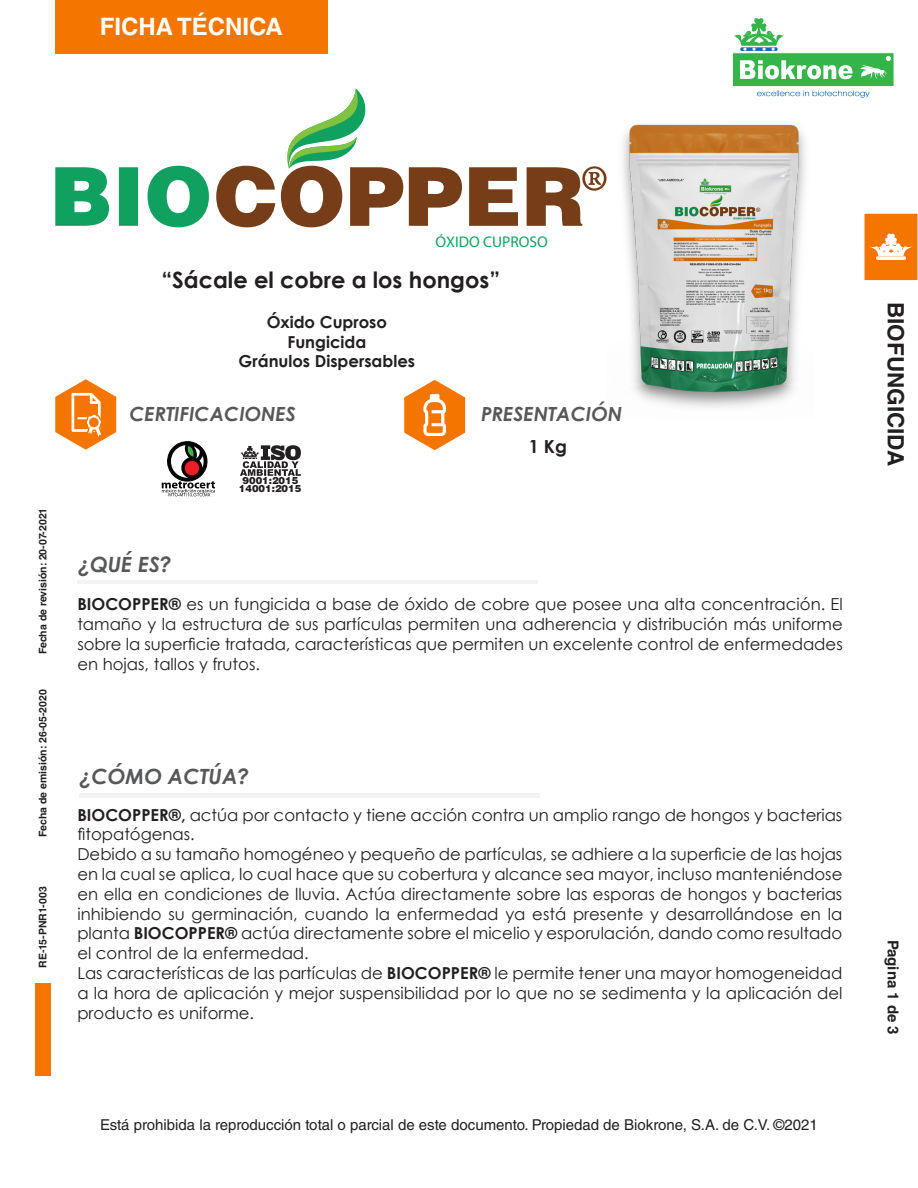
<style>
.page{position:relative;width:918px;height:1188px;background:#fff}
.page>*{position:absolute;margin:0;border:0;box-sizing:border-box;transform-origin:0 0}
.t1{font:700 24px "Helvetica LT Std";color:#fff}
.t2{font:700 22.5px "Century Gothic";color:#231f20}
.t3{font:700 22.5px "Helvetica LT Std";color:#231f20}
.t4{font:italic 700 21px "Century Gothic";color:#57585a}
.t5{font:italic 700 19.5px "Century Gothic";color:#57585a}
.t6{font:700 18px "Century Gothic";color:#231f20}
.t7{font:16.5px/19.8px "Century Gothic";color:#231f20;text-align:justify}
.t8{font:700 16.5px "Century Gothic";color:#231f20}
.t9{font:15.6px "Myriad Pro";color:#10a05f}
.t10{font:15px "Helvetica LT Std";color:#231f20}
.t11{font:700 15px "Helvetica LT Std";color:#231f20}
.t12{font:700 10.5px "Helvetica LT Std";color:#231f20}
.t13{font:900 9.9px/8.2px "Helvetica LT Std";color:#231f20;text-align:center}
.s1{font-weight:700}
</style>
<div class="page">
<div style="left:35px;top:983px;width:16px;height:93px;background:#f47600"></div>
<div style="left:864px;top:213px;width:54px;height:68px;background:#f47600"></div>
<div style="left:876px;top:257px;width:30px;height:3px;border:1px solid #fff"></div>
<svg style="left:869px;top:234px;width:44px;height:25px"></svg>
<div style="left:55px;top:0;width:272px;height:54px;background:#f47600"></div>
<svg style="left:757px;top:90px;width:113px;height:8px"></svg>
<div style="left:732px;top:53px;width:162px;height:34px;background:#35b44a;border:1px solid #fff"></div>
<svg style="left:740px;top:60px;width:113px;height:19px"></svg>
<svg style="left:860px;top:56px;width:31px;height:23px"></svg>
<svg style="left:740px;top:47px;width:38px;height:4px"></svg>
<svg style="left:733px;top:18px;width:52px;height:32px"></svg>
<hr style="left:78px;top:581px;width:460px;height:3px;background:#f2f3f4">
<div style="left:79px;top:793px;width:460px;height:5px;background:#f2f3f4"></div>
<svg style="left:404px;top:380px;width:61px;height:70px"></svg>
<svg style="left:55px;top:379px;width:61px;height:71px"></svg>
<svg style="left:162px;top:441px;width:53px;height:56px"></svg>
<svg style="left:240px;top:445px;width:61px;height:31px"></svg>
<svg style="left:55px;top:166px;width:154px;height:61px"></svg>
<svg style="left:216px;top:88px;width:391px;height:139px"></svg>
<img style="left:622px;top:124px;width:184px;height:284px">
<h1 class="t1" style="left:100px;top:12px;width:185px">FICHA TÉCNICA</h1>
<p class="t12" style="left:36px;top:654px;width:148px;rotate:-90deg">Fecha de revisión: 20-07-2021</p>
<p class="t12" style="left:36px;top:837px;width:149px;rotate:-90deg">Fecha de emisión: 26-05-2020</p>
<p class="t12" style="left:36px;top:968px;width:83px;rotate:-90deg">RE-15-PNR1-003</p>
<p class="t9" style="left:435px;top:232px;width:114px">ÓXIDO CUPROSO</p>
<p class="t2" style="left:161px;top:262px;width:340px">“Sácale el cobre a los hongos”</p>
<p class="t8" style="left:267px;top:309px;width:122px">Óxido Cuproso</p>
<p class="t8" style="left:287px;top:329px;width:80px">Fungicida</p>
<p class="t8" style="left:239px;top:349px;width:178px">Gránulos Dispersables</p>
<p class="t5" style="left:129px;top:399px;width:168px">CERTIFICACIONES</p>
<p class="t5" style="left:481px;top:399px;width:143px">PRESENTACIÓN</p>
<p class="t4" style="left:78px;top:548px;width:95px">¿QUÉ ES?</p>
<p class="t13" style="left:239px;top:476px;width:64px">9001:2015<br>14001:2015</p>
<p class="t6" style="left:529px;top:433px;width:40px">1 Kg</p>
<p class="t7" style="left:77px;top:594px;width:767px"><span class="s1">BIOCOPPER®</span> es un fungicida a base de óxido de cobre que posee una alta concentración. El tamaño y la estructura de sus partículas permiten una adherencia y distribución más uniforme sobre la superficie tratada, características que permiten un excelente control de enfermedades en hojas, tallos y frutos.</p>
<p class="t4" style="left:80px;top:761px;width:171px">¿CÓMO ACTÚA?</p>
<p class="t7" style="left:77px;top:805px;width:767px"><span class="s1">BIOCOPPER®,</span> actúa por contacto y tiene acción contra un amplio rango de hongos y bacterias fitopatógenas.</p>
<p class="t7" style="left:77px;top:844px;width:767px">Debido a su tamaño homogéneo y pequeño de partículas, se adhiere a la superficie de las hojas en la cual se aplica, lo cual hace que su cobertura y alcance sea mayor, incluso manteniéndose en ella en condiciones de lluvia. Actúa directamente sobre las esporas de hongos y bacterias inhibiendo su germinación, cuando la enfermedad ya está presente y desarrollándose en la planta <span class="s1">BIOCOPPER®</span> actúa directamente sobre el micelio y esporulación, dando como resultado el control de la enfermedad.</p>
<p class="t7" style="left:77px;top:963px;width:767px">Las características de las partículas de <span class="s1">BIOCOPPER®</span> le permite tener una mayor homogeneidad a la hora de aplicación y mejor suspensibilidad por lo que no se sedimenta y la aplicación del producto es uniforme.</p>
<p class="t10" style="left:100px;top:1116px;width:719px">Está prohibida la reproducción total o parcial de este documento. Propiedad de Biokrone, S.A. de C.V. ©2021</p>
<h2 class="t3" style="left:909px;top:302px;width:166px;rotate:90deg">BIOFUNGICIDA</h2>
<p class="t11" style="left:902px;top:940px;width:97px;rotate:90deg">Pagina 1 de 3</p>
</div>
